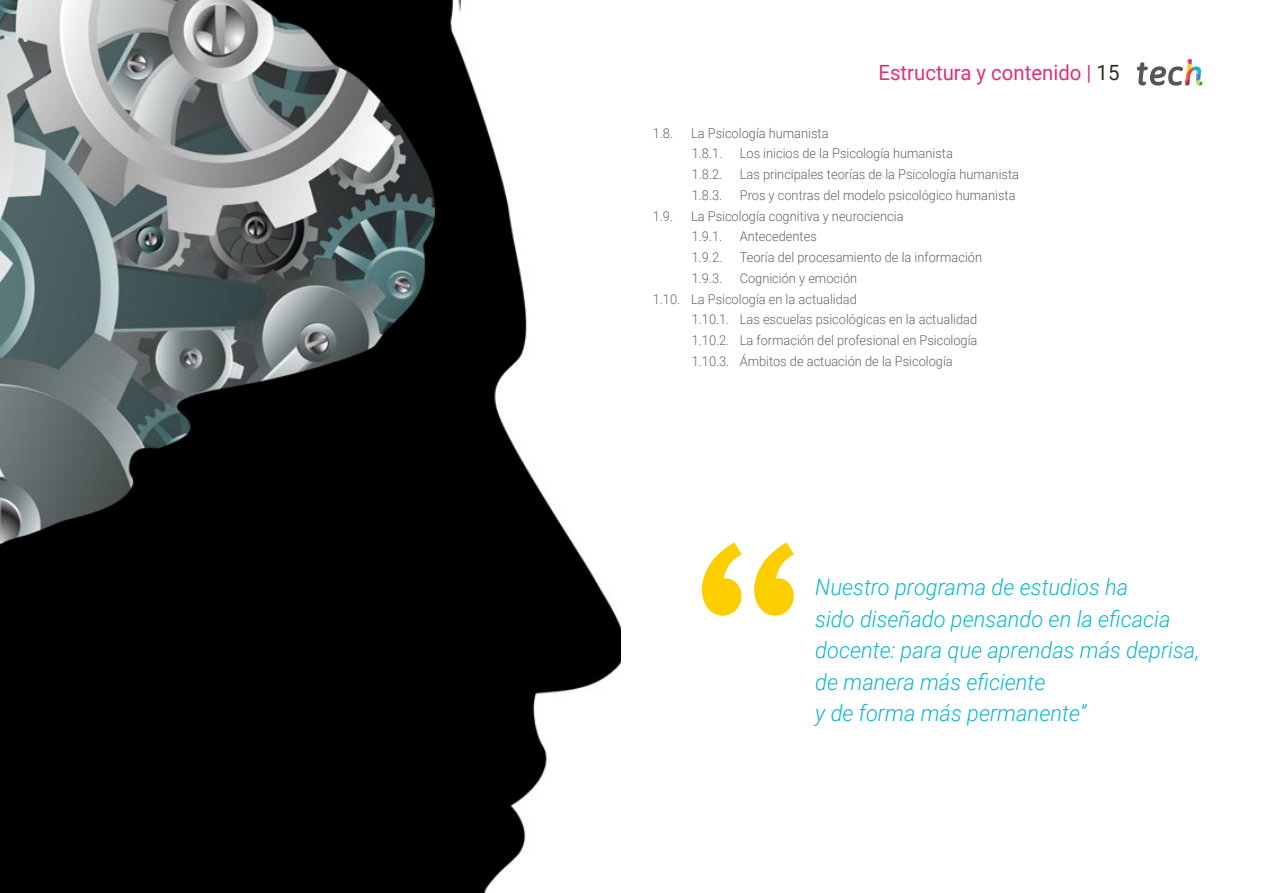
<style>
.page{position:relative;width:1263px;height:893px;background:#fff}
.page>*{position:absolute;margin:0;border:0;box-sizing:border-box;transform-origin:0 0}
.t1{font:italic 300 22.5px/31.5px "Roboto";color:#0fb6cf}
.t2{font:21px "Roboto";color:#df3174}
.t3{font:300 13.5px/20.7px "Roboto";color:#61646a;scale:.95 1}
.s1{color:#312e20}
</style>
<div class="page">
<svg style="left:1137px;top:59px;width:65px;height:27px"></svg>
<img style="left:0;top:0;width:621px;height:893px">
<svg style="left:702px;top:542px;width:92px;height:74px"></svg>
<h2 class="t2" style="left:878px;top:57px;width:242px">Estructura y contenido | <span class="s1">15</span></h2>
<p class="t3" style="left:653px;top:122px;width:23px">1.8.</p>
<p class="t3" style="left:691px;top:122px;width:146px">La Psicología humanista<br>1.8.1.</p>
<p class="t3" style="left:740px;top:143px;width:226px">Los inicios de la Psicología humanista</p>
<p class="t3" style="left:692px;top:164px;width:34px">1.8.2.</p>
<p class="t3" style="left:740px;top:164px;width:295px">Las principales teorías de la Psicología humanista</p>
<p class="t3" style="left:692px;top:184px;width:34px">1.8.3.</p>
<p class="t3" style="left:740px;top:184px;width:292px">Pros y contras del modelo psicológico humanista</p>
<p class="t3" style="left:653px;top:205px;width:23px">1.9.</p>
<p class="t3" style="left:691px;top:205px;width:225px">La Psicología cognitiva y neurociencia<br>1.9.1.</p>
<p class="t3" style="left:740px;top:226px;width:83px">Antecedentes</p>
<p class="t3" style="left:692px;top:247px;width:34px">1.9.2.</p>
<p class="t3" style="left:740px;top:247px;width:257px">Teoría del procesamiento de la información</p>
<p class="t3" style="left:692px;top:267px;width:34px">1.9.3.</p>
<p class="t3" style="left:740px;top:267px;width:125px">Cognición y emoción</p>
<p class="t3" style="left:653px;top:288px;width:216px">1.10. La Psicología en la actualidad</p>
<p class="t3" style="left:692px;top:309px;width:302px">1.10.1. Las escuelas psicológicas en la actualidad</p>
<p class="t3" style="left:692px;top:330px;width:302px">1.10.2. La formación del profesional en Psicología</p>
<p class="t3" style="left:692px;top:350px;width:276px">1.10.3. Ámbitos de actuación de la Psicología</p>
<h1 class="t1" style="left:815px;top:571px;width:386px">Nuestro programa de estudios ha<br>sido diseñado pensando en la eficacia docente: para que aprendas más deprisa, de manera más eficiente<br>y de forma más permanente”</h1>
</div>
